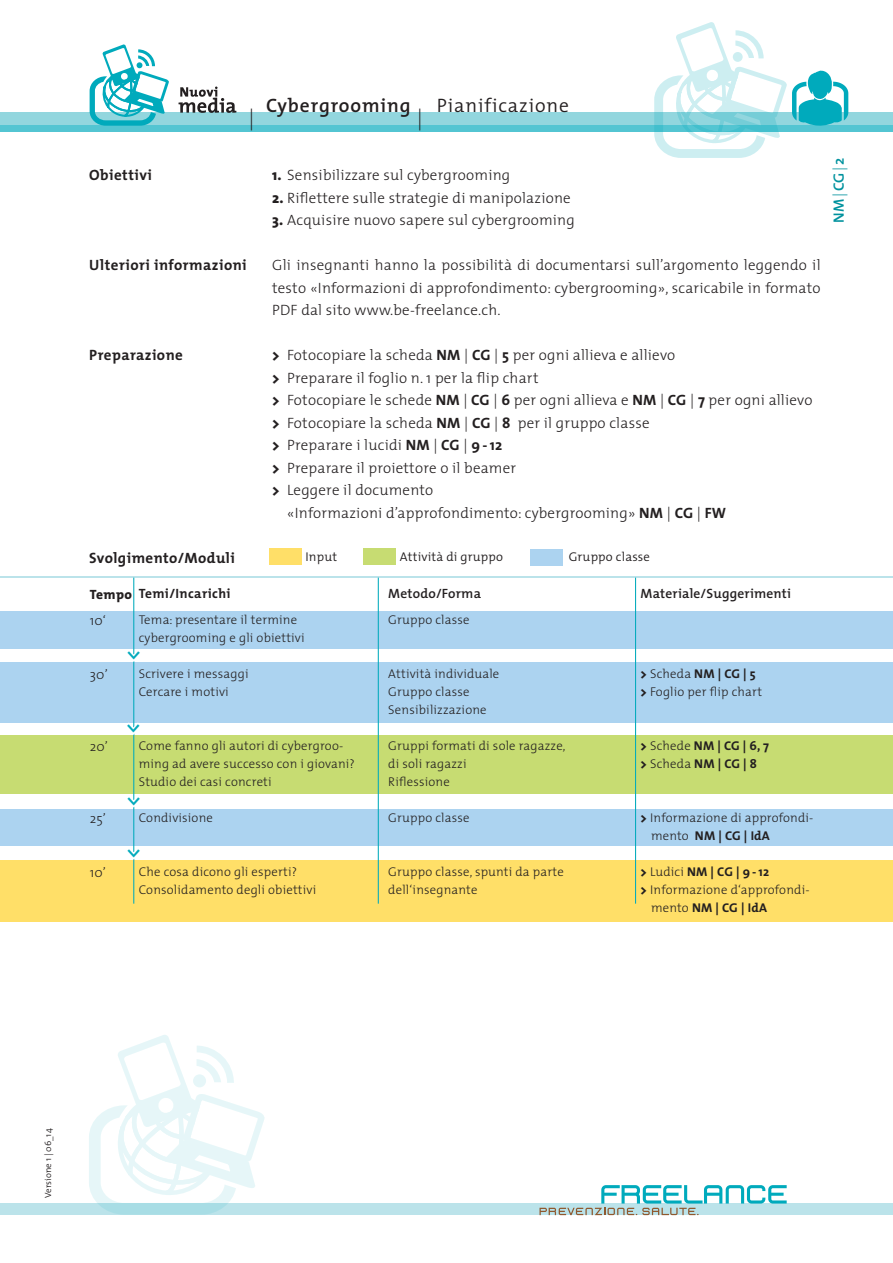
<style>
.page{position:relative;width:893px;height:1263px;background:#fff}
.page>*{position:absolute;margin:0;border:0;box-sizing:border-box;transform-origin:0 0}
.t1{font:200 21.9px "The Mix";color:#231f20}
.t2{font:600 21px "The Mix";color:#00aabc}
.t3{font:300 19.5px "The Mix";letter-spacing:.045em;color:#231f20}
.t4{font:600 19.5px "The Mix";letter-spacing:.045em;color:#231f20}
.t5{font:300 15px/22.5px "The Mix";letter-spacing:.015em;color:#231f20;text-align:justify}
.t6{font:700 15px "The Mix";letter-spacing:.03em;color:#231f20}
.t7{font:600 15px "The Mix";color:#00929e}
.t8{font:600 13.5px "The Mix";letter-spacing:.015em;color:#231f20}
.t9{font:300 13.5px "The Mix";letter-spacing:.01em;color:#231f20}
.t10{font:700 13.5px "The Mix";letter-spacing:.03em;color:#231f20}
.t11{font:800 13.5px "The Mix";letter-spacing:.03em;color:#231f20}
.t12{font:300 12.75px/18px "The Mix";letter-spacing:.015em;color:#231f20}
.t13{font:700 12.75px/18px "The Mix";letter-spacing:.015em;color:#231f20}
.t14{font:300 12.75px "The Mix";letter-spacing:.015em;color:#231f20}
.t15{font:300 9px "The Mix";color:#231f20}
.s1{font-weight:800}
.s2{font-weight:700}
.s3{font-weight:300}
</style>
<div class="page">
<div style="left:0;top:125px;width:893px;height:7px;background:#53c5d2"></div>
<div style="left:0;top:112px;width:893px;height:13px;background:#92d6de"></div>
<svg style="left:89px;top:44px;width:80px;height:82px"></svg>
<svg style="left:654px;top:22px;width:194px;height:136px"></svg>
<svg style="left:179px;top:87px;width:57px;height:26px"></svg>
<div style="left:0;top:1204px;width:893px;height:11px;background:#bbe3ea"></div>
<div style="left:269px;top:549px;width:32px;height:16px;background:#ffdf68"></div>
<div style="left:364px;top:549px;width:32px;height:16px;background:#c7dc72"></div>
<div style="left:530px;top:550px;width:32px;height:16px;background:#acd3f0"></div>
<div style="left:0;top:809px;width:893px;height:36px;background:#acd3f0"></div>
<div style="left:0;top:860px;width:893px;height:62px;background:#ffdf68"></div>
<hr style="left:0;top:576px;width:893px;height:2px;background:#bbe3ea">
<div style="left:0;top:663px;width:893px;height:60px;background:#acd3f0"></div>
<div style="left:0;top:735px;width:893px;height:59px;background:#c7dc72"></div>
<div style="left:0;top:611px;width:893px;height:38px;background:#acd3f0"></div>
<hr style="left:133px;top:578px;width:1px;height:326px;background:#00aabc">
<hr style="left:378px;top:578px;width:1px;height:326px;background:#00aabc">
<hr style="left:635px;top:578px;width:1px;height:326px;background:#00aabc">
<svg style="left:133px;top:793px;width:2px;height:17px"></svg>
<svg style="left:124px;top:845px;width:20px;height:17px"></svg>
<svg style="left:124px;top:647px;width:20px;height:17px"></svg>
<svg style="left:128px;top:720px;width:10px;height:17px"></svg>
<svg style="left:77px;top:1035px;width:191px;height:180px"></svg>
<svg style="left:539px;top:1185px;width:248px;height:30px"></svg>
<h1 class="t1" style="left:249px;top:99px;width:8px">|</h1>
<h3 class="t4" style="left:266px;top:90px;width:146px">Cybergrooming</h3>
<h1 class="t1" style="left:417px;top:99px;width:8px">|</h1>
<h3 class="t3" style="left:437px;top:90px;width:134px">Pianificazione</h3>
<p class="t6" style="left:89px;top:162px;width:64px">Obiettivi</p>
<p class="t6" style="left:89px;top:252px;width:159px">Ulteriori informazioni</p>
<p class="t6" style="left:89px;top:342px;width:95px">Preparazione</p>
<p class="t6" style="left:89px;top:545px;width:147px">Svolgimento/Moduli</p>
<p class="t5" style="left:272px;top:163px;width:240px"><span class="s1">1.</span> Sensibilizzare sul cybergrooming</p>
<p class="t5" style="left:272px;top:186px;width:300px"><span class="s1">2.</span> Riflettere sulle strategie di manipolazione</p>
<p class="t5" style="left:272px;top:208px;width:304px"><span class="s1">3.</span> Acquisire nuovo sapere sul cybergrooming</p>
<p class="t5" style="left:272px;top:253px;width:550px">Gli insegnanti hanno la possibilità di documentarsi sull’argomento leggendo il testo «Informazioni di approfondimento: cybergrooming», scaricabile in formato PDF dal sito www.be-freelance.ch.</p>
<p class="t5" style="left:272px;top:343px;width:405px"><span class="s1">&gt;</span> Fotocopiare la scheda <span class="s2">NM</span> | <span class="s2">CG</span> | <span class="s2">5</span> per ogni allieva e allievo</p>
<p class="t5" style="left:272px;top:366px;width:268px"><span class="s1">&gt;</span> Preparare il foglio n. 1 per la flip chart</p>
<p class="t5" style="left:272px;top:388px;width:542px"><span class="s1">&gt;</span> Fotocopiare le schede <span class="s2">NM</span> | <span class="s2">CG</span> | <span class="s2">6</span> per ogni allieva e <span class="s2">NM</span> | <span class="s2">CG</span> | <span class="s2">7</span> per ogni allievo</p>
<p class="t5" style="left:272px;top:411px;width:379px"><span class="s1">&gt;</span> Fotocopiare la scheda <span class="s2">NM</span> | <span class="s2">CG</span> | <span class="s2">8</span> per il gruppo classe</p>
<p class="t5" style="left:272px;top:433px;width:232px"><span class="s1">&gt;</span> Preparare i lucidi <span class="s2">NM</span> | <span class="s2">CG</span> | <span class="s2">9 -12</span></p>
<p class="t5" style="left:272px;top:456px;width:246px"><span class="s1">&gt;</span> Preparare il proiettore o il beamer</p>
<p class="t5" style="left:272px;top:478px;width:163px"><span class="s1">&gt;</span> Leggere il documento</p>
<p class="t5" style="left:287px;top:501px;width:441px">«Informazioni d’approfondimento: cybergrooming» <span class="s2">NM</span> | <span class="s2">CG</span> | <span class="s2">FW</span></p>
<p class="t14" style="left:305px;top:546px;width:33px">Input</p>
<p class="t14" style="left:400px;top:546px;width:105px">Attività di gruppo</p>
<p class="t14" style="left:569px;top:546px;width:83px">Gruppo classe</p>
<p class="t10" style="left:139px;top:582px;width:93px">Temi/Incarichi</p>
<p class="t12" style="left:139px;top:610px;width:167px">Tema: presentare il termine cybergrooming e gli obiettivi</p>
<p class="t12" style="left:139px;top:664px;width:111px">Scrivere i messaggi<br>Cercare i motivi</p>
<p class="t11" style="left:90px;top:583px;width:44px">Tempo</p>
<p class="t9" style="left:90px;top:609px;width:18px">10‘</p>
<h2 class="t2" style="left:153px;top:650px;width:12px;rotate:90deg">&gt;</h2>
<p class="t9" style="left:90px;top:663px;width:19px">30’</p>
<p class="t9" style="left:90px;top:735px;width:20px">20’</p>
<p class="t9" style="left:90px;top:807px;width:18px">25’</p>
<p class="t9" style="left:90px;top:861px;width:18px">10’</p>
<h2 class="t2" style="left:153px;top:723px;width:12px;rotate:90deg">&gt;</h2>
<p class="t12" style="left:139px;top:736px;width:218px">Come fanno gli autori di cybergroo&shy;ming ad avere successo con i giovani?<br>Studio dei casi concreti</p>
<p class="t12" style="left:139px;top:808px;width:76px">Condivisione</p>
<h2 class="t2" style="left:153px;top:796px;width:64px;rotate:90deg">&gt; &gt;</h2>
<p class="t12" style="left:139px;top:862px;width:179px">Che cosa dicono gli esperti?<br>Consolidamento degli obiettivi</p>
<p class="t8" style="left:388px;top:582px;width:94px">Metodo/Forma</p>
<p class="t12" style="left:388px;top:610px;width:83px">Gruppo classe</p>
<p class="t12" style="left:388px;top:664px;width:113px">Attività individuale<br>Gruppo classe<br>Sensibilizzazione</p>
<p class="t12" style="left:388px;top:736px;width:179px">Gruppi formati di sole ragazze, di soli ragazzi<br>Riflessione</p>
<p class="t12" style="left:388px;top:808px;width:83px">Gruppo classe</p>
<p class="t12" style="left:388px;top:862px;width:177px">Gruppo classe, spunti da parte dell‘insegnante</p>
<p class="t8" style="left:640px;top:582px;width:152px">Materiale/Suggerimenti</p>
<p class="t12" style="left:640px;top:664px;width:123px"><span class="s1">&gt;</span> Scheda <span class="s2">NM | CG | 5 </span><span class="s1">&gt;</span> Foglio per flip chart</p>
<p class="t13" style="left:640px;top:736px;width:130px"><span class="s1">&gt;</span> <span class="s3">Schede</span> NM | CG | 6, 7 <span class="s1">&gt;</span> <span class="s3">Scheda</span> NM | CG | 8</p>
<p class="t12" style="left:651px;top:808px;width:164px;text-indent:-11px"><span class="s1">&gt;</span> Informazione di approfondi&shy;mento <span class="s2">NM | CG | IdA</span></p>
<p class="t13" style="left:640px;top:862px;width:130px"><span class="s1">&gt;</span> <span class="s3">Ludici</span> NM | CG | 9 -12</p>
<p class="t12" style="left:640px;top:880px;width:171px"><span class="s1">&gt;</span> Informazione d‘approfondi-</p>
<p class="t13" style="left:651px;top:898px;width:117px"><span class="s3">mento</span> NM | CG | IdA</p>
<p class="t7" style="left:826px;top:223px;width:67px;rotate:-90deg">NM <span class="s3">|</span> CG <span class="s3">|</span> 2</p>
<p class="t15" style="left:41px;top:1197px;width:70px;rotate:-90deg">Versione 1 | 06_14</p>
</div>
